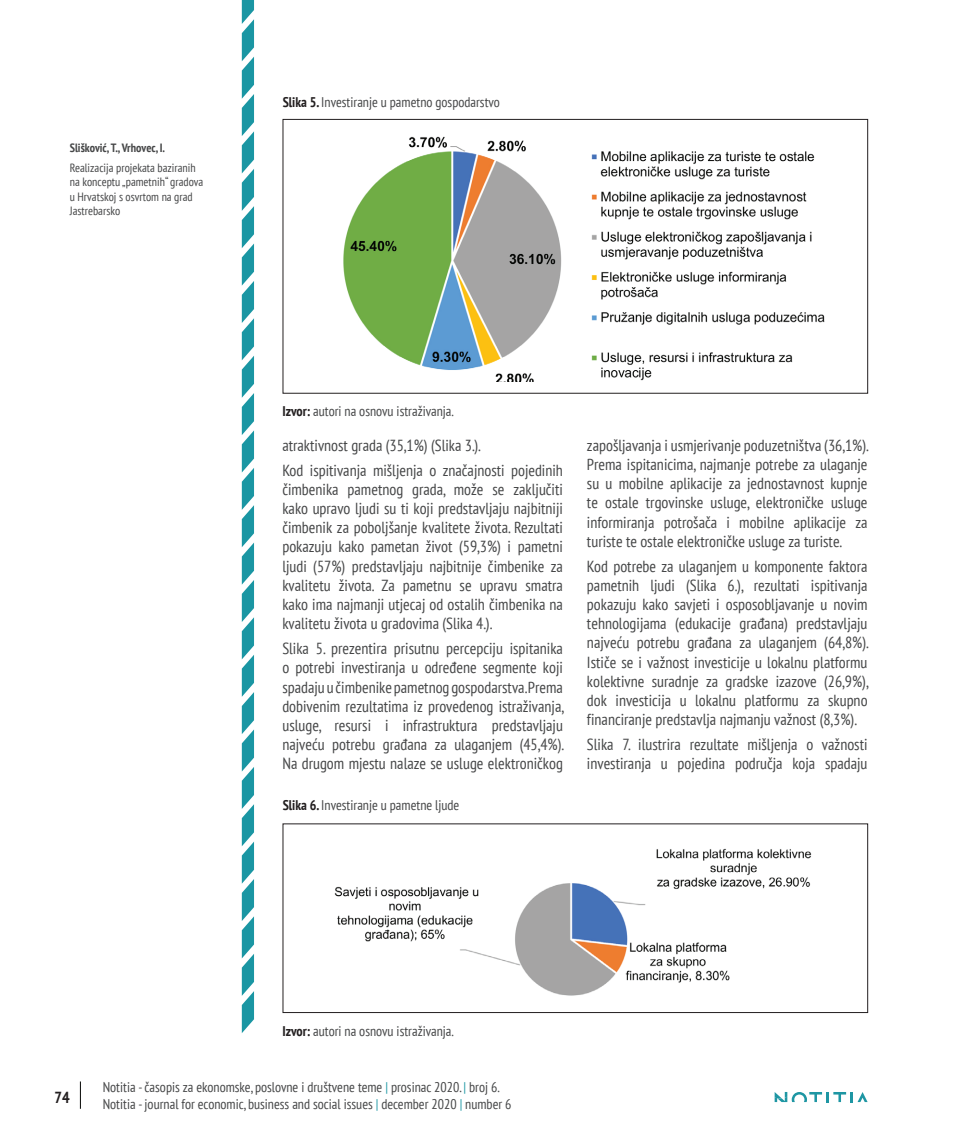
<style>
.page{position:relative;width:964px;height:1134px;background:#fff}
.page>*{position:absolute;margin:0;border:0;box-sizing:border-box;transform-origin:0 0}
.t1{font:condensed 16px/19.2px "PT Sans";color:#454647;text-align:justify}
.t2{font:700 condensed 16px "PT Sans";color:#231f20}
.t3{font:condensed 14px/16.8px "PT Sans";color:#454647}
.t4{font:condensed 12px/14.4px "PT Sans";color:#454647}
.t5{font:700 condensed 12px "PT Sans";color:#454647}
.s1{font-weight:700;color:#231f20}
.s2{color:#1a96a3}
</style>
<div class="page">
<svg style="left:242px;top:0;width:12px;height:1033px"></svg>
<svg style="left:80px;top:1081px;width:1px;height:28px"></svg>
<svg style="left:774px;top:1092px;width:93px;height:10px"></svg>
<div style="left:283px;top:119px;width:585px;height:274px;border:1px solid #231f20"></div>
<img style="left:343px;top:136px;width:482px;height:245px">
<div style="left:283px;top:824px;width:585px;height:189px;border:1px solid #231f20"></div>
<img style="left:334px;top:848px;width:478px;height:148px">
<p class="t5" style="left:70px;top:139px;width:97px">Slišković, T., Vrhovec, I.</p>
<p class="t4" style="left:70px;top:160px;width:135px">Realizacija projekata baziranih na konceptu „pametnih“ gradova u Hrvatskoj s osvrtom na grad<br>Jastrebarsko</p>
<p class="t3" style="left:283px;top:93px;width:219px"><span class="s1">Slika 5.</span> Investiranje u pametno gospodarstvo</p>
<p class="t3" style="left:282px;top:402px;width:173px"><span class="s1">Izvor:</span> autori na osnovu istraživanja.</p>
<p class="t1" style="left:282px;top:432px;width:282px;line-height:24.8px">atraktivnost grada (35,1%) (Slika 3.).<br>Kod ispitivanja mišljenja o značajnosti pojedinih</p>
<p class="t1" style="left:282px;top:479px;width:282px">čimbenika pametnog grada, može se zaključiti kako upravo ljudi su ti koji predstavljaju najbitniji čimbenik za poboljšanje kvalitete života. Rezultati pokazuju kako pametan život (59,3%) i pametni ljudi (57%) predstavljaju najbitnije čimbenike za kvalitetu života. Za pametnu se upravu smatra kako ima najmanji utjecaj od ostalih čimbenika na kvalitetu života u gradovima (Slika 4.).</p>
<p class="t1" style="left:282px;top:638px;width:283px">Slika 5. prezentira prisutnu percepciju ispitanika o potrebi investiranja u određene segmente koji spadaju u čimbenike pametnog gospodarstva.Prema dobivenim rezultatima iz provedenog istraživanja, usluge, resursi i infrastruktura predstavljaju najveću potrebu građana za ulaganjem (45,4%).<br>Na drugom mjestu nalaze se usluge elektroničkog</p>
<p class="t3" style="left:283px;top:797px;width:178px"><span class="s1">Slika 6.</span> Investiranje u pametne ljude</p>
<p class="t1" style="left:587px;top:435px;width:283px">zapošljavanja i usmjerivanje poduzetništva (36,1%).<br>Prema ispitanicima, najmanje potrebe za ulaganje su u mobilne aplikacije za jednostavnost kupnje te ostale trgovinske usluge, elektroničke usluge informiranja potrošača i mobilne aplikacije za turiste te ostale elektroničke usluge za turiste.</p>
<p class="t1" style="left:587px;top:556px;width:283px">Kod potrebe za ulaganjem u komponente faktora pametnih ljudi (Slika 6.), rezultati ispitivanja pokazuju kako savjeti i osposobljavanje u novim tehnologijama (edukacije građana) predstavljaju najveću potrebu građana za ulaganjem (64,8%).<br>Ističe se i važnost investicije u lokalnu platformu kolektivne suradnje za gradske izazove (26,9%), dok investicija u lokalnu platformu za skupno financiranje predstavlja najmanju važnost (8,3%).</p>
<p class="t1" style="left:587px;top:734px;width:282px">Slika 7. ilustrira rezultate mišljenja o važnosti investiranja u pojedina područja koja spadaju</p>
<p class="t3" style="left:282px;top:1022px;width:173px"><span class="s1">Izvor:</span> autori na osnovu istraživanja.</p>
<p class="t2" style="left:55px;top:1086px;width:17px">74</p>
<p class="t3" style="left:103px;top:1078px;width:410px">Notitia - časopis za ekonomske, poslovne i društvene teme <span class="s2">|</span> prosinac 2020. <span class="s2">|</span> broj 6.<br>Notitia - journal for economic, business and social issues <span class="s2">|</span> december 2020 <span class="s2">|</span> number 6</p>
</div>
